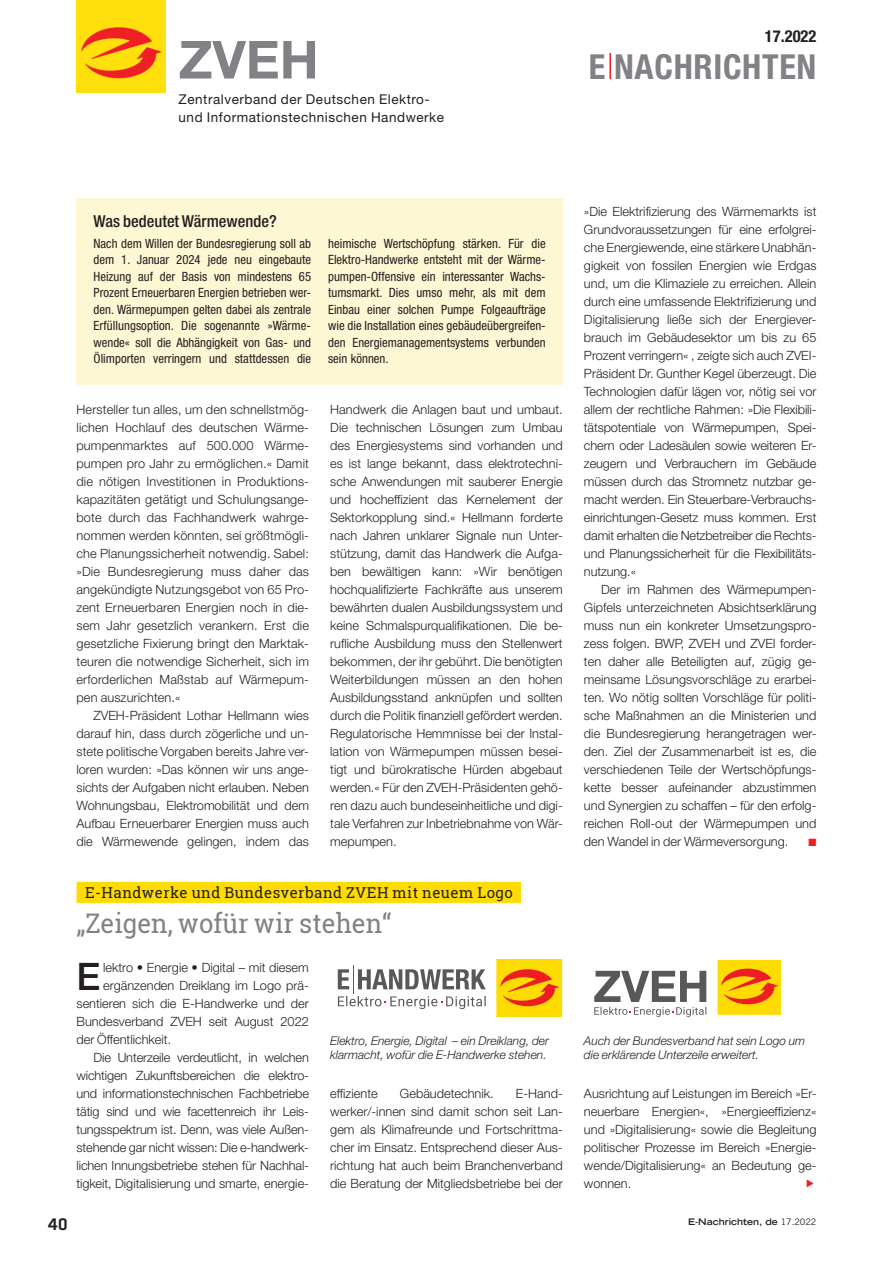
<style>
.page{position:relative;width:893px;height:1263px;background:#fff}
.page>*{position:absolute;margin:0;border:0;box-sizing:border-box;transform-origin:0 0}
.t1{font:700 52.5px "Helvetica Neue LT Std";color:#808285}
.t2{font:500 37.95px "Helvetica Neue LT Std";color:#231f20}
.t3{font:700 condensed 34.5px "Helvetica Neue LT Std";letter-spacing:.02em;color:#808285}
.t4{font:27px "Roboto Slab";color:#808285;scale:.95 1}
.t5{font:500 18px "Klavika Basic";color:#231f20}
.t6{font:500 condensed 16.5px "Helvetica Neue LT Std";color:#231f20}
.t7{font:700 condensed 16.5px "Helvetica Neue LT Std";color:#231f20}
.t8{font:15px "Roboto Slab";letter-spacing:.035em;color:#231f20}
.t9{font:13.5px/18px "Helvetica Neue LT Std";letter-spacing:.04em;color:#231f20}
.t10{font:300 12.75px/18px "Helvetica Neue LT Std";color:#231f20;text-align:justify}
.t11{font:condensed 12.75px/16.5px "Helvetica Neue LT Std";color:#231f20;text-align:justify}
.t12{font:italic 300 12px/13.5px "Helvetica Neue LT Std";color:#231f20}
.t13{font:10.5px "Zapf Dingbats Std";color:#ee1d23}
.t14{font:700 expanded 9px "Trade Gothic LT Std";color:#231f20}
.s1{font-weight:400;font-stretch:normal}
</style>
<div class="page">
<img style="left:77px;top:0;width:89px;height:93px">
<hr style="left:609px;top:53px;width:2px;height:26px;background:#ee1d23">
<div style="left:77px;top:882px;width:444px;height:21px;background:#ffdc01"></div>
<svg style="left:496px;top:960px;width:66px;height:57px"></svg>
<svg style="left:338px;top:966px;width:148px;height:43px"></svg>
<svg style="left:717px;top:960px;width:64px;height:55px"></svg>
<svg style="left:594px;top:971px;width:112px;height:46px"></svg>
<div style="left:77px;top:198px;width:486px;height:187px;background:#fef7d4"></div>
<h1 class="t1" style="left:179px;top:27px;width:142px">ZVEH</h1>
<p class="t9" style="left:179px;top:90px;width:267px">Zentralverband der Deutschen Elektro&shy;und Informationstechnischen Handwerke</p>
<p class="t7" style="left:765px;top:26px;width:53px">17.2022</p>
<h3 class="t3" style="left:589px;top:45px;width:229px">E NACHRICHTEN</h3>
<p class="t6" style="left:94px;top:211px;width:185px">Was bedeutet Wärmewende?</p>
<p class="t11" style="left:94px;top:235px;width:219px">Nach dem Willen der Bundesregierung soll ab dem 1. Januar 2024 jede neu eingebaute Heizung auf der Basis von mindestens 65<br>Prozent Erneuerbaren Energien betrieben wer&shy;den. Wärmepumpen gelten dabei als zentrale Erfüllungsoption. Die sogenannte »Wärme&shy;wende« soll die Abhängigkeit von Gas- und Ölimporten verringern und stattdessen die</p>
<p class="t11" style="left:328px;top:235px;width:219px">heimische Wertschöpfung stärken. Für die Elektro-Handwerke entsteht mit der Wärme&shy;pumpen-Offensive ein interessanter Wachs&shy;tumsmarkt. Dies umso mehr, als mit dem Einbau einer solchen Pumpe Folgeaufträge wie die Installation eines gebäudeübergreifen&shy;den Energiemanagementsystems verbunden sein können.</p>
<p class="t10" style="left:77px;top:400px;width:234px">Hersteller tun alles, um den schnellstmög&shy;lichen Hochlauf des deutschen Wärme&shy;pumpenmarktes auf 500.000 Wärme&shy;pumpen pro Jahr zu ermöglichen.« Damit die nötigen Investitionen in Produktions&shy;kapazitäten getätigt und Schulungsange&shy;bote durch das Fachhandwerk wahrge&shy;nommen werden könnten, sei größtmögli&shy;che Planungssicherheit notwendig. Sabel: »Die Bundesregierung muss daher das angekündigte Nutzungsgebot von 65 Pro&shy;zent Erneuerbaren Energien noch in die&shy;sem Jahr gesetzlich verankern. Erst die gesetzliche Fixierung bringt den Marktak&shy;teuren die notwendige Sicherheit, sich im erforderlichen Maßstab auf Wärmepum&shy;pen auszurichten.«</p>
<p class="t10" style="left:77px;top:706px;width:234px;text-indent:17px">ZVEH-Präsident Lothar Hellmann wies darauf hin, dass durch zögerliche und un&shy;stete politische Vorgaben bereits Jahre ver&shy;loren wurden: »Das können wir uns ange&shy;sichts der Aufgaben nicht erlauben. Neben Wohnungsbau, Elektromobilität und dem Aufbau Erneuerbarer Energien muss auch die Wärmewende gelingen, indem das</p>
<p class="t10" style="left:330px;top:400px;width:234px">Handwerk die Anlagen baut und umbaut.<br>Die technischen Lösungen zum Umbau des Energiesystems sind vorhanden und es ist lange bekannt, dass elektrotechni&shy;sche Anwendungen mit sauberer Energie und hocheffizient das Kernelement der Sektorkopplung sind.« Hellmann forderte nach Jahren unklarer Signale nun Unter&shy;stützung, damit das Handwerk die Aufga&shy;ben bewältigen kann: »Wir benötigen hochqualifizierte Fachkräfte aus unserem bewährten dualen Ausbildungssystem und keine Schmalspurqualifikationen. Die be&shy;rufliche Ausbildung muss den Stellenwert bekommen, der ihr gebührt. Die benötigten Weiterbildungen müssen an den hohen Ausbildungsstand anknüpfen und sollten durch die Politik finanziell gefördert werden.<br>Regulatorische Hemmnisse bei der Instal&shy;lation von Wärmepumpen müssen besei&shy;tigt und bürokratische Hürden abgebaut werden.« Für den ZVEH-Präsidenten gehö&shy;ren dazu auch bundeseinheitliche und digi&shy;tale Verfahren zur Inbetriebnahme von Wär&shy;mepumpen.</p>
<p class="t10" style="left:584px;top:202px;width:234px">»Die Elektrifizierung des Wärmemarkts ist Grundvoraussetzungen für eine erfolgrei&shy;che Energiewende, eine stärkere Unabhän&shy;gigkeit von fossilen Energien wie Erdgas und, um die Klimaziele zu erreichen. Allein durch eine umfassende Elektrifizierung und Digitalisierung ließe sich der Energiever&shy;brauch im Gebäudesektor um bis zu 65<br>Prozent verringern« , zeigte sich auch ZVEI-Präsident Dr. Gunther Kegel überzeugt. Die Technologien dafür lägen vor, nötig sei vor allem der rechtliche Rahmen: »Die Flexibili&shy;tätspotentiale von Wärmepumpen, Spei&shy;chern oder Ladesäulen sowie weiteren Er&shy;zeugern und Verbrauchern im Gebäude müssen durch das Stromnetz nutzbar ge&shy;macht werden. Ein Steuerbare-Verbrauchs&shy;einrichtungen-Gesetz muss kommen. Erst damit erhalten die Netzbetreiber die Rechts&shy;und Planungssicherheit für die Flexibilitäts&shy;nutzung.«</p>
<p class="t10" style="left:584px;top:580px;width:234px;text-indent:17px">Der im Rahmen des Wärmepumpen-Gipfels unterzeichneten Absichtserklärung muss nun ein konkreter Umsetzungspro&shy;zess folgen. BWP, ZVEH und ZVEI forder&shy;ten daher alle Beteiligten auf, zügig ge&shy;meinsame Lösungsvorschläge zu erarbei&shy;ten. Wo nötig sollten Vorschläge für politi&shy;sche Maßnahmen an die Ministerien und die Bundesregierung herangetragen wer&shy;den. Ziel der Zusammenarbeit ist es, die verschiedenen Teile der Wertschöpfungs&shy;kette besser aufeinander abzustimmen und Synergien zu schaffen – für den erfolg&shy;reichen Roll-out der Wärmepumpen und den Wandel in der Wärmeversorgung.</p>
<p class="t13" style="left:808px;top:837px;width:9px">■</p>
<p class="t8" style="left:85px;top:882px;width:429px">E-Handwerke und Bundesverband ZVEH mit neuem Logo</p>
<h3 class="t4" style="left:77px;top:905px;width:333px">„Zeigen, wofür wir stehen“</h3>
<h2 class="t2" style="left:77px;top:954px;width:25px">E</h2>
<p class="t10" style="left:103px;top:958px;width:207px">lektro • Energie • Digital – mit diesem</p>
<p class="t10" style="left:103px;top:976px;width:207px">ergänzenden Dreiklang im Logo prä-</p>
<p class="t10" style="left:77px;top:994px;width:234px">sentieren sich die E-Handwerke und der</p>
<p class="t10" style="left:77px;top:1012px;width:234px">Bundesverband ZVEH seit August 2022</p>
<p class="t10" style="left:77px;top:1030px;width:96px">der Öffentlichkeit.</p>
<p class="t10" style="left:94px;top:1048px;width:217px">Die Unterzeile verdeutlicht, in welchen</p>
<p class="t10" style="left:77px;top:1066px;width:234px">wichtigen Zukunftsbereichen die elektro-</p>
<p class="t10" style="left:77px;top:1084px;width:234px">und informationstechnischen Fachbetriebe</p>
<p class="t10" style="left:77px;top:1102px;width:234px">tätig sind und wie facettenreich ihr Leis-</p>
<p class="t10" style="left:77px;top:1120px;width:234px">tungsspektrum ist. Denn, was viele Außen-</p>
<p class="t10" style="left:77px;top:1138px;width:234px">stehende gar nicht wissen: Die e-handwerk-</p>
<p class="t10" style="left:77px;top:1156px;width:234px">lichen Innungsbetriebe stehen für Nachhal-</p>
<p class="t10" style="left:77px;top:1174px;width:234px">tigkeit, Digitalisierung und smarte, energie-</p>
<p class="t12" style="left:330px;top:1034px;width:220px">Elektro, Energie, Digital – ein Dreiklang, der klarmacht, wofür die E-Handwerke stehen.</p>
<p class="t12" style="left:584px;top:1034px;width:223px">Auch der Bundesverband hat sein Logo um die erklärende Unterzeile erweitert.</p>
<p class="t10" style="left:330px;top:1084px;width:49px">effiziente</p>
<p class="t10" style="left:400px;top:1084px;width:95px">Gebäudetechnik.</p>
<p class="t10" style="left:330px;top:1084px;width:234px;text-indent:186px">E-Hand&shy;werker/-innen sind damit schon seit Lan&shy;gem als Klimafreunde und Fortschrittma&shy;cher im Einsatz. Entsprechend dieser Aus&shy;richtung hat auch beim Branchenverband die Beratung der Mitgliedsbetriebe bei der</p>
<p class="t10" style="left:584px;top:1084px;width:234px">Ausrichtung auf Leistungen im Bereich »Er&shy;neuerbare Energien«, »Energieeffizienz« und »Digitalisierung« sowie die Begleitung politischer Prozesse im Bereich »Energie&shy;wende/Digitalisierung« an Bedeutung ge&shy;wonnen.</p>
<h3 class="t5" style="left:48px;top:1212px;width:22px">40</h3>
<p class="t14" style="left:688px;top:1215px;width:130px">E-Nachrichten, de <span class="s1">17.2022</span></p>
</div>
